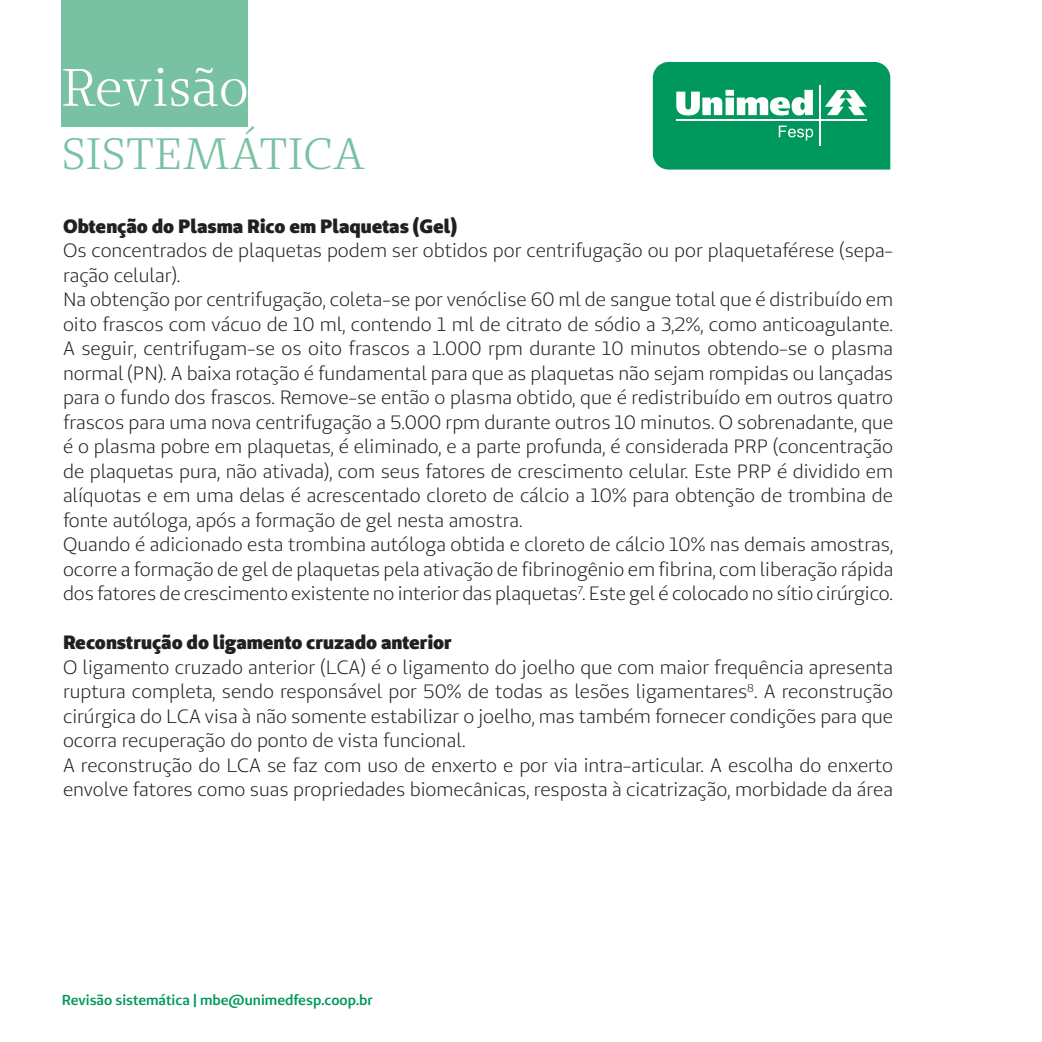
<style>
.page{position:relative;width:1042px;height:1042px;background:#fff}
.page>*{position:absolute;margin:0;border:0;box-sizing:border-box;transform-origin:0 0}
.t1{font:52.5px "Unimed Serif";color:#fff}
.t2{font:43.75px "Unimed Serif";letter-spacing:.01em;color:#78c1a2}
.Texto{font:19.25px/24.5px "Unimed Sans";color:#231f20;text-align:justify}
.Texto-2{font:900 19.25px "Unimed Sans";color:#231f20}
.t3{font:600 14.35px "Unimed Sans";color:#00985c}
</style>
<div class="page">
<div style="left:61px;top:0;width:187px;height:127px;background:#78c1a2"></div>
<svg style="left:652px;top:62px;width:239px;height:108px;background:#24a673"></svg>
<h1 class="t1" style="left:62px;top:54px;width:189px">Revisão</h1>
<h2 class="t2" style="left:62px;top:126px;width:305px">SISTEMÁTICA</h2>
<p class="Texto-2" style="left:63px;top:213px;width:396px">Obtenção do Plasma Rico em Plaquetas (Gel)</p>
<p class="Texto" style="left:63px;top:238px;width:831px">Os concentrados de plaquetas podem ser obtidos por centrifugação ou por plaquetaférese (sepa&shy;ração celular).</p>
<p class="Texto" style="left:63px;top:287px;width:831px">Na obtenção por centrifugação, coleta-se por venóclise 60 ml de sangue total que é distribuído em oito frascos com vácuo de 10 ml, contendo 1 ml de citrato de sódio a 3,2%, como anticoagulante.<br>A seguir, centrifugam-se os oito frascos a 1.000 rpm durante 10 minutos obtendo-se o plasma normal (PN). A baixa rotação é fundamental para que as plaquetas não sejam rompidas ou lançadas para o fundo dos frascos. Remove-se então o plasma obtido, que é redistribuído em outros quatro frascos para uma nova centrifugação a 5.000 rpm durante outros 10 minutos. O sobrenadante, que é o plasma pobre em plaquetas, é eliminado, e a parte profunda, é considerada PRP (concentração de plaquetas pura, não ativada), com seus fatores de crescimento celular. Este PRP é dividido em alíquotas e em uma delas é acrescentado cloreto de cálcio a 10% para obtenção de trombina de fonte autóloga, após a formação de gel nesta amostra.</p>
<p class="Texto" style="left:63px;top:532px;width:832px">Quando é adicionado esta trombina autóloga obtida e cloreto de cálcio 10% nas demais amostras, ocorre a formação de gel de plaquetas pela ativação de fibrinogênio em fibrina, com liberação rápida dos fatores de crescimento existente no interior das plaquetas<sup>7</sup>. Este gel é colocado no sítio cirúrgico.</p>
<p class="Texto-2" style="left:63px;top:629px;width:390px">Reconstrução do ligamento cruzado anterior</p>
<p class="Texto" style="left:63px;top:655px;width:831px">O ligamento cruzado anterior (LCA) é o ligamento do joelho que com maior frequência apresenta ruptura completa, sendo responsável por 50% de todas as lesões ligamentares<sup>8</sup>. A reconstrução cirúrgica do LCA visa à não somente estabilizar o joelho, mas também fornecer condições para que ocorra recuperação do ponto de vista funcional.</p>
<p class="Texto" style="left:63px;top:753px;width:831px">A reconstrução do LCA se faz com uso de enxerto e por via intra-articular. A escolha do enxerto envolve fatores como suas propriedades biomecânicas, resposta à cicatrização, morbidade da área</p>
<p class="t3" style="left:62px;top:990px;width:313px">Revisão sistemática | mbe@unimedfesp.coop.br</p>
</div>
